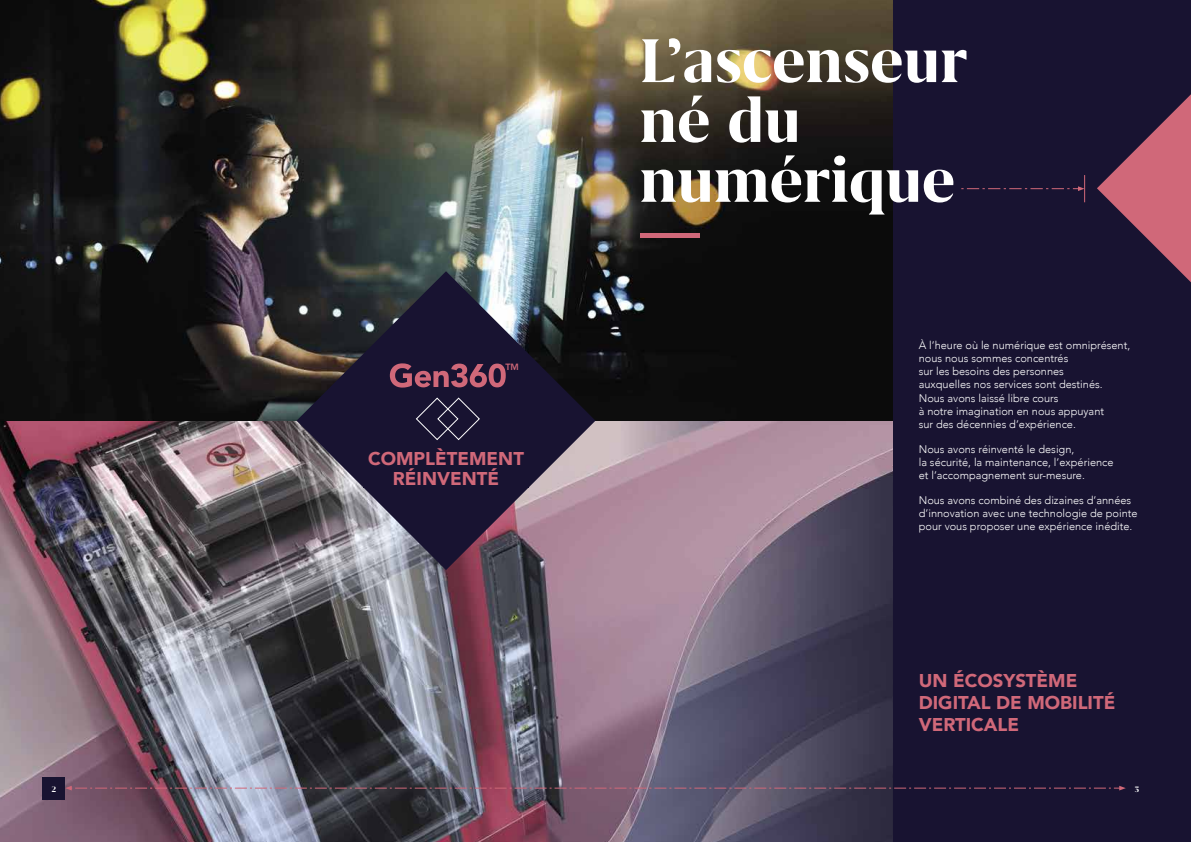
<style>
.page{position:relative;width:1191px;height:842px;background:#fff}
.page>*{position:absolute;margin:0;border:0;box-sizing:border-box;transform-origin:0 0}
.t1{font:700 71.2px/59.9px "Grifo M";color:#fff}
.t2{font:900 18.5px/22.2px "Avenir";color:#d06879}
.t3{font:300 11px/13.2px "Avenir";color:#fff}
.t4{font:700 9px "Grifo M";color:#fff}
.t5{font:800 9px "Avenir LT Std";color:#d06879}
</style>
<div class="page">
<img style="left:0;top:0;width:893px;height:421px">
<img style="left:0;top:421px;width:893px;height:421px">
<div style="left:893px;top:0;width:298px;height:842px;background:#181331"></div>
<hr style="left:640px;top:234px;width:60px;height:4px;background:#d06879">
<svg style="left:1097px;top:94px;width:94px;height:188px"></svg>
<img style="left:296px;top:271px;width:299px;height:299px">
<svg style="left:65px;top:786px;width:1060px;height:4px;background:#684e61"></svg>
<div style="left:43px;top:777px;width:22px;height:22px;background:#181331"></div>
<svg style="left:961px;top:175px;width:124px;height:27px"></svg>
<svg style="left:390px;top:363px;width:116px;height:25px;background:#6c3a52"></svg>
<svg style="left:415px;top:397px;width:65px;height:43px;background:#2b2642"></svg>
<div style="left:363px;top:446px;width:166px;height:42px;background:#181331"></div>
<p class="t5" style="left:505px;top:362px;width:15px">TM</p>
<h2 class="t2" style="left:368px;top:448px;width:157px;line-height:20px;text-align:center">COMPLÈTEMENT<br>RÉINVENTÉ</h2>
<h1 class="t1" style="left:639px;top:30px;width:329px">L’ascenseur né du numérique</h1>
<p class="t3" style="left:918px;top:338px;width:213px">À l’heure où le numérique est omniprésent, nous nous sommes concentrés<br>sur les besoins des personnes<br>auxquelles nos services sont destinés.<br>Nous avons laissé libre cours<br>à notre imagination en nous appuyant<br>sur des décennies d’expérience.</p>
<p class="t3" style="left:918px;top:442px;width:196px">Nous avons réinventé le design,<br>la sécurité, la maintenance, l’expérience et l’accompagnement sur-mesure.</p>
<p class="t3" style="left:918px;top:493px;width:220px">Nous avons combiné des dizaines d’années d’innovation avec une technologie de pointe pour vous proposer une expérience inédite.</p>
<h2 class="t2" style="left:918px;top:669px;width:198px">UN ÉCOSYSTÈME<br>DIGITAL DE MOBILITÉ<br>VERTICALE</h2>
<p class="t4" style="left:52px;top:784px;width:6px">2</p>
<p class="t4" style="left:1135px;top:784px;width:6px">3</p>
</div>
